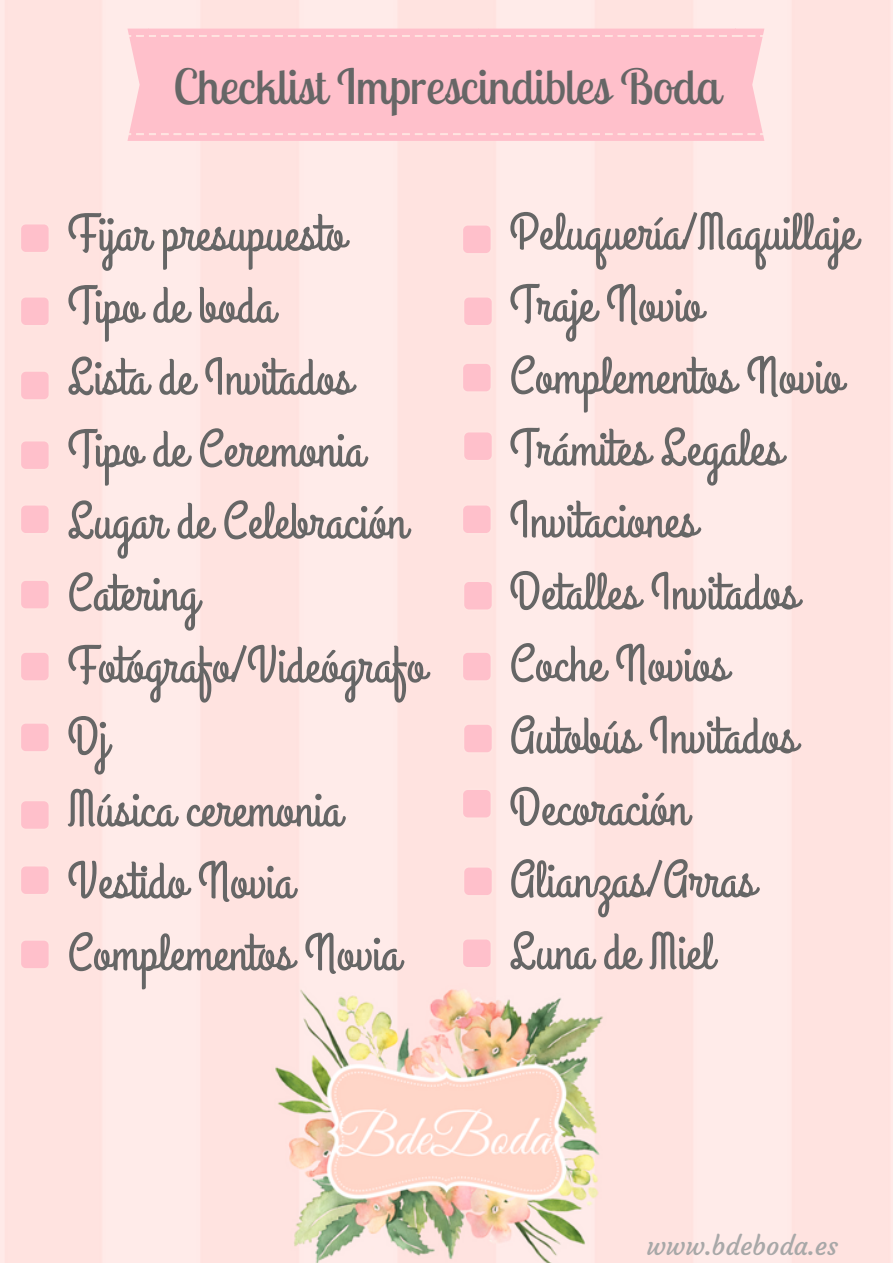
<style>
.page{position:relative;width:893px;height:1263px;background:#fff}
.page>*{position:absolute;margin:0;border:0;box-sizing:border-box;transform-origin:0 0}
.t1{font:51.9px/72px "Grand Hotel";color:#666}
.t2{font:48.3px "Lobster Two";color:#666}
.t3{font:25.95px "Courgette";color:#a8a8a8}
</style>
<div class="page">
<img style="left:0;top:0;width:892px;height:1262px">
<svg style="left:461px;top:224px;width:31px;height:31px"></svg>
<svg style="left:462px;top:295px;width:31px;height:32px"></svg>
<svg style="left:461px;top:362px;width:31px;height:31px"></svg>
<svg style="left:462px;top:430px;width:31px;height:32px"></svg>
<svg style="left:461px;top:503px;width:31px;height:32px"></svg>
<svg style="left:462px;top:580px;width:31px;height:31px"></svg>
<svg style="left:461px;top:651px;width:31px;height:31px"></svg>
<svg style="left:462px;top:723px;width:31px;height:31px"></svg>
<svg style="left:461px;top:788px;width:31px;height:31px"></svg>
<svg style="left:462px;top:865px;width:31px;height:32px"></svg>
<svg style="left:461px;top:937px;width:31px;height:32px"></svg>
<svg style="left:19px;top:222px;width:32px;height:32px"></svg>
<svg style="left:19px;top:295px;width:32px;height:32px"></svg>
<svg style="left:19px;top:370px;width:32px;height:31px"></svg>
<svg style="left:19px;top:439px;width:32px;height:32px"></svg>
<svg style="left:19px;top:503px;width:32px;height:32px"></svg>
<svg style="left:19px;top:579px;width:32px;height:31px"></svg>
<svg style="left:19px;top:651px;width:32px;height:31px"></svg>
<svg style="left:19px;top:721px;width:32px;height:32px"></svg>
<svg style="left:19px;top:799px;width:32px;height:32px"></svg>
<svg style="left:19px;top:864px;width:32px;height:32px"></svg>
<svg style="left:19px;top:938px;width:32px;height:32px"></svg>
<div style="left:127px;top:29px;width:637px;height:112px;background:#ffc0cb"></div>
<p class="t2" style="left:173px;top:56px;width:548px">Checklist Imprescindibles Boda</p>
<p class="t1" style="left:67px;top:200px;width:359px">Fijar presupuesto<br>Tipo de boda<br>Lista de Invitados<br>Tipo de Ceremonia<br>Lugar de Celebración<br>Catering<br>Fotógrafo/Videógrafo<br>Dj<br>Música ceremonia<br>Vestido Novia<br>Complementos Novia</p>
<p class="t1" style="left:509px;top:198px;width:348px">Peluquería/Maquillaje<br>Traje Novio<br>Complementos Novio<br>Trámites Legales<br>Invitaciones<br>Detalles Invitados<br>Coche Novios<br>Autobús Invitados<br>Decoración<br>Alianzas/Arras<br>Luna de Miel</p>
<p class="t3" style="left:646px;top:1229px;width:193px">www.bdeboda.es</p>
</div>
